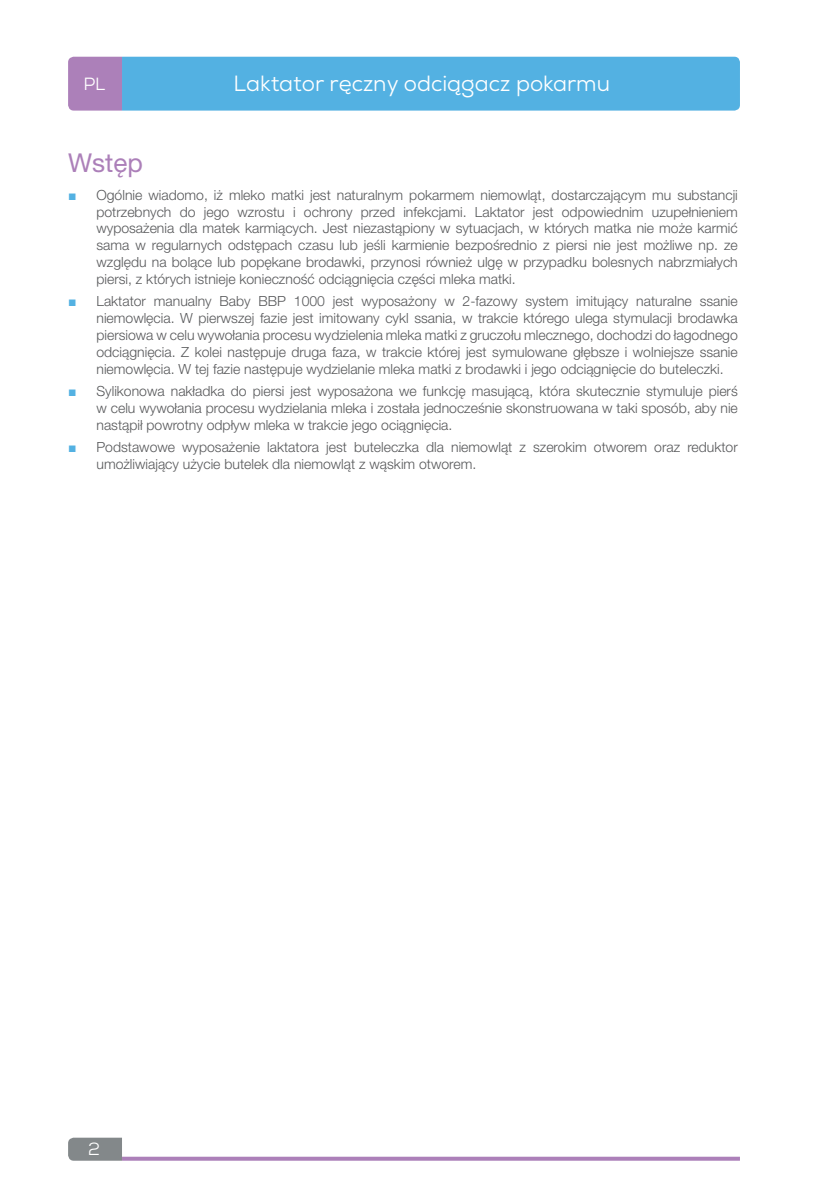
<style>
.page{position:relative;width:840px;height:1191px;background:#fff}
.page>*{position:absolute;margin:0;border:0;box-sizing:border-box;transform-origin:0 0}
.titulek_9{font:26px "Helvetica Neue LT Pro";color:#ac80b9}
.t1{font:22px "Nexa";color:#fff}
.t2{font:17.6px "Nexa";color:#fff}
.t3{font:300 14px/16.8px "Helvetica Neue LT Pro";color:#57585a;text-align:justify}
.s1{font-family:"Arial";font-weight:400;color:#53b1e2}
</style>
<div class="page">
<svg style="left:122px;top:1156px;width:617px;height:4px;background:#ba96c5"></svg>
<svg style="left:68px;top:57px;width:671px;height:54px;background:#5badde"></svg>
<svg style="left:68px;top:1137px;width:54px;height:23px"></svg>
<p class="t2" style="left:83px;top:73px;width:24px">PL</p>
<h2 class="t1" style="left:233px;top:70px;width:392px">Laktator ręczny odciągacz pokarmu<sup>EN-2</sup></h2>
<p class="titulek_9" style="left:68px;top:147px;width:76px">Wstęp</p>
<p class="t3" style="left:96px;top:186px;width:642px;text-indent:-28px"><span class="s1">■</span> Ogólnie wiadomo, iż mleko matki jest naturalnym pokarmem niemowląt, dostarczającym mu substancji potrzebnych do jego wzrostu i ochrony przed infekcjami. Laktator jest odpowiednim uzupełnieniem wyposażenia dla matek karmiących. Jest niezastąpiony w sytuacjach, w których matka nie może karmić sama w regularnych odstępach czasu lub jeśli karmienie bezpośrednio z piersi nie jest możliwe np. ze względu na bolące lub popękane brodawki, przynosi również ulgę w przypadku bolesnych nabrzmiałych piersi, z których istnieje konieczność odciągnięcia części mleka matki.</p>
<p class="t3" style="left:96px;top:293px;width:642px;text-indent:-28px"><span class="s1">■</span> Laktator manualny Baby BBP 1000 jest wyposażony w 2-fazowy system imitujący naturalne ssanie niemowlęcia. W pierwszej fazie jest imitowany cykl ssania, w trakcie którego ulega stymulacji brodawka piersiowa w celu wywołania procesu wydzielenia mleka matki z gruczołu mlecznego, dochodzi do łagodnego odciągnięcia. Z kolei następuje druga faza, w trakcie której jest symulowane głębsze i wolniejsze ssanie niemowlęcia. W tej fazie następuje wydzielanie mleka matki z brodawki i jego odciągnięcie do buteleczki.</p>
<p class="t3" style="left:96px;top:382px;width:642px;text-indent:-28px"><span class="s1">■</span> Sylikonowa nakładka do piersi jest wyposażona we funkcję masującą, która skutecznie stymuluje pierś w celu wywołania procesu wydzielania mleka i została jednocześnie skonstruowana w taki sposób, aby nie nastąpił powrotny odpływ mleka w trakcie jego ociągnięcia.</p>
<p class="t3" style="left:96px;top:438px;width:642px;text-indent:-28px"><span class="s1">■</span> Podstawowe wyposażenie laktatora jest buteleczka dla niemowląt z szerokim otworem oraz reduktor umożliwiający użycie butelek dla niemowląt z wąskim otworem.</p>
<p class="t2" style="left:88px;top:1138px;width:13px">2</p>
</div>
